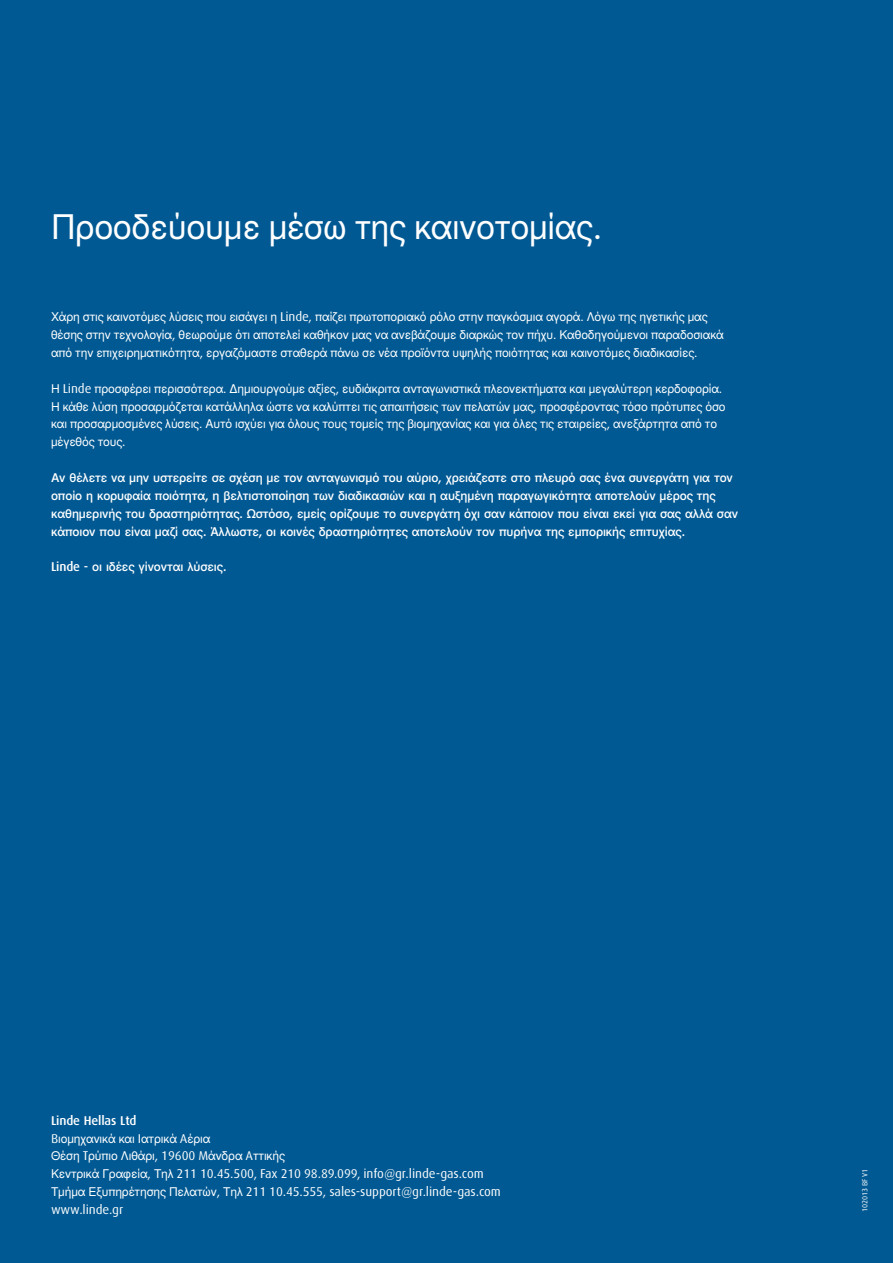
<style>
.page{position:relative;width:893px;height:1263px;background:#005993}
.page>*{position:absolute;margin:0;border:0;box-sizing:border-box;transform-origin:0 0}
.t1{font:36px "Linde Dax Global";letter-spacing:-.01em;color:#fff}
.t2{font:12.75px/17.9px "Linde Dax Global";letter-spacing:-.01em;color:#fff}
.t3{font:500 12.75px/17.9px "Linde Dax Global";letter-spacing:-.01em;color:#fff}
.t4{font:7.5px "Linde Dax Global";letter-spacing:-.01em;color:#fff}
</style>
<div class="page">
<h1 class="t1" style="left:51px;top:205px;width:553px">Προοδεύουμε μέσω της καινοτομίας.</h1>
<p class="t2" style="left:51px;top:308px;width:674px">Χάρη στις καινοτόμες λύσεις που εισάγει η Linde, παίζει πρωτοποριακό ρόλο στην παγκόσμια αγορά. Λόγω της ηγετικής μας θέσης στην τεχνολογία, θεωρούμε ότι αποτελεί καθήκον μας να ανεβάζουμε διαρκώς τον πήχυ. Καθοδηγούμενοι παραδοσιακά από την επιχειρηματικότητα, εργαζόμαστε σταθερά πάνω σε νέα προϊόντα υψηλής ποιότητας και καινοτόμες διαδικασίες.</p>
<p class="t2" style="left:51px;top:379px;width:676px">Η Linde προσφέρει περισσότερα. Δημιουργούμε αξίες, ευδιάκριτα ανταγωνιστικά πλεονεκτήματα και μεγαλύτερη κερδοφορία.<br>Η κάθε λύση προσαρμόζεται κατάλληλα ώστε να καλύπτει τις απαιτήσεις των πελατών μας, προσφέροντας τόσο πρότυπες όσο και προσαρμοσμένες λύσεις. Αυτό ισχύει για όλους τους τομείς της βιομηχανίας και για όλες τις εταιρείες, ανεξάρτητα από το μέγεθός τους.</p>
<p class="t3" style="left:51px;top:469px;width:689px">Αν θέλετε να μην υστερείτε σε σχέση με τον ανταγωνισμό του αύριο, χρειάζεστε στο πλευρό σας ένα συνεργάτη για τον οποίο η κορυφαία ποιότητα, η βελτιστοποίηση των διαδικασιών και η αυξημένη παραγωγικότητα αποτελούν μέρος της καθημερινής του δραστηριότητας. Ωστόσο, εμείς ορίζουμε το συνεργάτη όχι σαν κάποιον που είναι εκεί για σας αλλά σαν κάποιον που είναι μαζί σας. Άλλωστε, οι κοινές δραστηριότητες αποτελούν τον πυρήνα της εμπορικής επιτυχίας.</p>
<p class="t3" style="left:51px;top:558px;width:177px">Linde - οι ιδέες γίνονται λύσεις.</p>
<p class="t3" style="left:51px;top:1111px;width:87px">Linde Hellas Ltd</p>
<p class="t2" style="left:51px;top:1129px;width:451px">Bιομηχανικά και Iατρικά Aέρια<br>Θέση Tρύπιο Λιθάρι, 19600 Mάνδρα Aττικής<br>Κεντρικά Γραφεία, Τηλ 211 10.45.500, Fax 210 98.89.099, info@gr.linde-gas.com Τμήμα Εξυπηρέτησης Πελατών, Τηλ 211 10.45.555, sales-support@gr.linde-gas.com www.linde.gr</p>
<p class="t4" style="left:860px;top:1212px;width:45px;rotate:-90deg">102013 BF V1</p>
</div>
